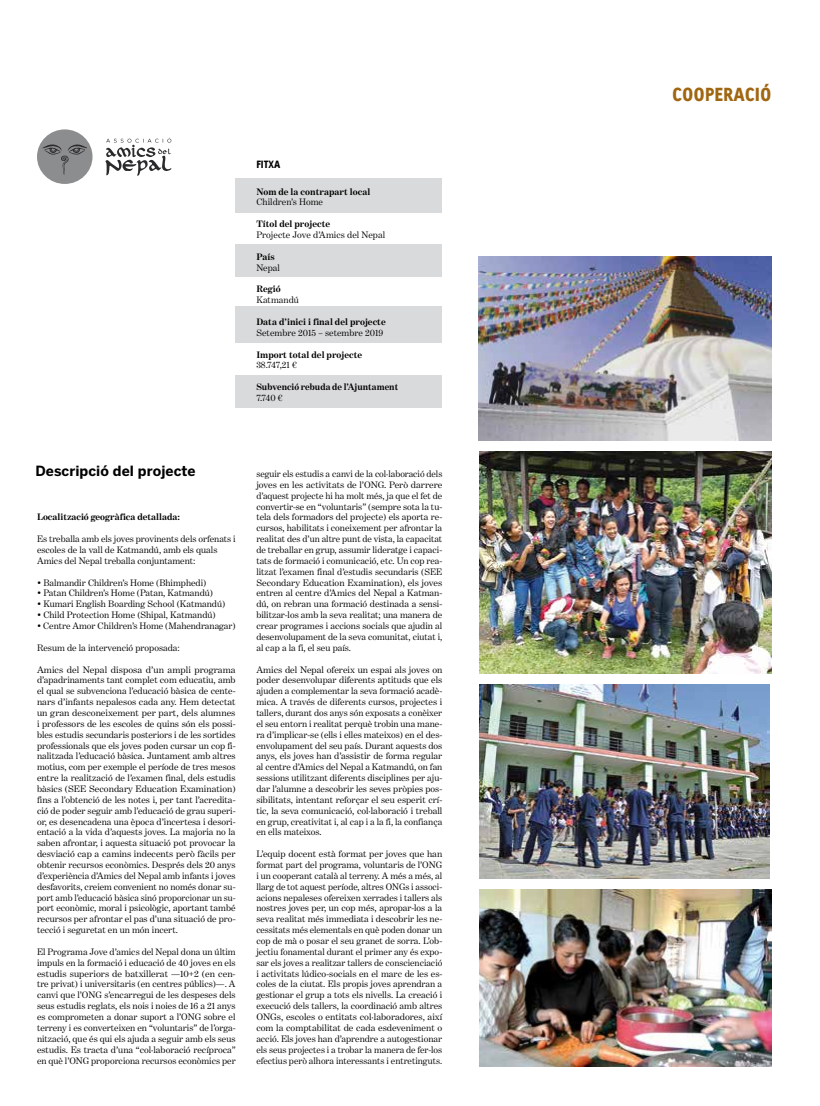
<style>
.page{position:relative;width:820px;height:1106px;background:#fff}
.page>*{position:absolute;margin:0;border:0;box-sizing:border-box;transform-origin:0 0}
.t1{font:900 18px "Linotype Tetria";color:#a06611}
.t2{font:700 14px "Benton Sans";letter-spacing:.005em;color:#000}
.t3{font:900 10px "Linotype Tetria";color:#000}
.t4{font:9.5px/10.9px "Benton Modern One";color:#000;text-align:justify}
.t5{font:700 9.5px "Benton Modern One";letter-spacing:.005em;color:#000}
</style>
<div class="page">
<svg style="left:105px;top:138px;width:66px;height:38px"></svg>
<div style="left:37px;top:129px;width:55px;height:55px;background:#8c8d8f;border-radius:50%"></div>
<svg style="left:42px;top:144px;width:45px;height:31px"></svg>
<div style="left:235px;top:178px;width:207px;height:34px;background:#d9dadb"></div>
<div style="left:235px;top:244px;width:207px;height:33px;background:#d9dadb"></div>
<div style="left:235px;top:307px;width:207px;height:36px;background:#d9dadb"></div>
<div style="left:235px;top:375px;width:207px;height:33px;background:#d9dadb"></div>
<img style="left:479px;top:684px;width:290px;height:194px">
<img style="left:479px;top:892px;width:291px;height:174px">
<img style="left:479px;top:451px;width:291px;height:222px">
<img style="left:478px;top:256px;width:292px;height:184px">
<p class="t3" style="left:256px;top:158px;width:26px">FITXA</p>
<p class="t5" style="left:256px;top:186px;width:115px">Nom de la contrapart local</p>
<p class="t4" style="left:256px;top:197px;width:68px">Children’s Home</p>
<p class="t5" style="left:256px;top:218px;width:75px">Títol del projecte</p>
<p class="t4" style="left:256px;top:229px;width:130px">Projecte Jove d’Amics del Nepal</p>
<p class="t5" style="left:256px;top:251px;width:20px">País</p>
<p class="t4" style="left:256px;top:262px;width:25px">Nepal</p>
<p class="t5" style="left:256px;top:284px;width:26px">Regió</p>
<p class="t4" style="left:256px;top:294px;width:44px">Katmandú</p>
<p class="t5" style="left:256px;top:316px;width:131px">Data d’inici i final del projecte</p>
<p class="t4" style="left:256px;top:327px;width:128px">Setembre 2015 – setembre 2019</p>
<p class="t5" style="left:256px;top:349px;width:107px">Import total del projecte</p>
<p class="t4" style="left:256px;top:360px;width:42px">38.747,21 €</p>
<p class="t5" style="left:256px;top:381px;width:143px">Subvenció rebuda de l’Ajuntament</p>
<p class="t4" style="left:256px;top:392px;width:28px">7.740 €</p>
<h2 class="t2" style="left:35px;top:463px;width:162px">Descripció del projecte</h2>
<p class="t5" style="left:37px;top:512px;width:144px">Localització geogràfica detallada:</p>
<p class="t4" style="left:37px;top:533px;width:200px;text-align:left">Es treballa amb els joves provinents dels orfenats i escoles de la vall de Katmandú, amb els quals<br>Amics del Nepal treballa conjuntament:</p>
<p class="t4" style="left:37px;top:577px;width:171px">• Balmandir Children’s Home (Bhimphedi)</p>
<p class="t4" style="left:37px;top:588px;width:177px">• Patan Children’s Home (Patan, Katmandú)</p>
<p class="t4" style="left:37px;top:598px;width:190px">• Kumari English Boarding School (Katmandú)</p>
<p class="t4" style="left:37px;top:609px;width:180px">• Child Protection Home (Shipal, Katmandú)</p>
<p class="t4" style="left:37px;top:620px;width:200px">• Centre Amor Children’s Home (Mahendranagar)</p>
<p class="t4" style="left:37px;top:642px;width:144px">Resum de la intervenció proposada:</p>
<p class="t4" style="left:37px;top:663px;width:200px">Amics del Nepal disposa d’un ampli programa d’apadrinaments tant complet com educatiu, amb el qual se subvenciona l’educació bàsica de cente&shy;nars d’infants nepalesos cada any. Hem detectat un gran desconeixement per part, dels alumnes i professors de les escoles de quins són els possi&shy;bles estudis secundaris posteriors i de les sortides professionals que els joves poden cursar un cop fi&shy;nalitzada l’educació bàsica. Juntament amb altres motius, com per exemple el període de tres mesos entre la realització de l’examen final, dels estudis bàsics (SEE Secondary Education Examination) fins a l’obtenció de les notes i, per tant l’acredita&shy;ció de poder seguir amb l’educació de grau superi&shy;or, es desencadena una època d’incertesa i desori&shy;entació a la vida d’aquests joves. La majoria no la saben afrontar, i aquesta situació pot provocar la desviació cap a camins indecents però fàcils per obtenir recursos econòmics. Després dels 20 anys d’experiència d’Amics del Nepal amb infants i joves desfavorits, creiem convenient no només donar su&shy;port amb l’educació bàsica sinó proporcionar un su&shy;port econòmic, moral i psicològic, aportant també recursos per afrontar el pas d’una situació de pro&shy;tecció i seguretat en un món incert.</p>
<p class="t4" style="left:37px;top:946px;width:200px">El Programa Jove d’amics del Nepal dona un últim impuls en la formació i educació de 40 joves en els estudis superiors de batxillerat —10+2 (en cen&shy;tre privat) i universitaris (en centres públics)—. A canvi que l’ONG s’encarregui de les despeses dels seus estudis reglats, els nois i noies de 16 a 21 anys es comprometen a donar suport a l’ONG sobre el terreny i es converteixen en “voluntaris” de l’orga&shy;nització, que és qui els ajuda a seguir amb els seus estudis. Es tracta d’una “col·laboració recíproca” en què l’ONG proporciona recursos econòmics per</p>
<p class="t4" style="left:256px;top:468px;width:187px">seguir els estudis a canvi de la col·laboració dels joves en les activitats de l’ONG. Però darrere d’aquest projecte hi ha molt més, ja que el fet de convertir-se en “voluntaris” (sempre sota la tu&shy;tela dels formadors del projecte) els aporta re&shy;cursos, habilitats i coneixement per afrontar la realitat des d’un altre punt de vista, la capacitat de treballar en grup, assumir lideratge i capaci&shy;tats de formació i comunicació, etc. Un cop rea&shy;litzat l’examen final d’estudis secundaris (SEE Secondary Education Examination), els joves entren al centre d’Amics del Nepal a Katman&shy;dú, on rebran una formació destinada a sensi&shy;bilitzar-los amb la seva realitat; una manera de crear programes i accions socials que ajudin al desenvolupament de la seva comunitat, ciutat i, al cap a la fi, el seu país.</p>
<p class="t4" style="left:256px;top:663px;width:187px">Amics del Nepal ofereix un espai als joves on poder desenvolupar diferents aptituds que els ajuden a complementar la seva formació acadè&shy;mica. A través de diferents cursos, projectes i tallers, durant dos anys són exposats a conèixer el seu entorn i realitat perquè trobin una mane&shy;ra d’implicar-se (ells i elles mateixos) en el des&shy;envolupament del seu país. Durant aquests dos anys, els joves han d’assistir de forma regular al centre d’Amics del Nepal a Katmandú, on fan sessions utilitzant diferents disciplines per aju&shy;dar l’alumne a descobrir les seves pròpies pos&shy;sibilitats, intentant reforçar el seu esperit crí&shy;tic, la seva comunicació, col·laboració i treball en grup, creativitat i, al cap i a la fi, la confiança en ells mateixos.</p>
<p class="t4" style="left:256px;top:848px;width:187px">L’equip docent està format per joves que han format part del programa, voluntaris de l’ONG i un cooperant català al terreny. A més a més, al llarg de tot aquest període, altres ONGs i associ&shy;acions nepaleses ofereixen xerrades i tallers als nostres joves per, un cop més, apropar-los a la seva realitat més immediata i descobrir les ne&shy;cessitats més elementals en què poden donar un cop de mà o posar el seu granet de sorra. L’ob&shy;jectiu fonamental durant el primer any és expo&shy;sar els joves a realitzar tallers de conscienciació i activitats lúdico-socials en el marc de les es&shy;coles de la ciutat. Els propis joves aprendran a gestionar el grup a tots els nivells. La creació i execució dels tallers, la coordinació amb altres ONGs, escoles o entitats col·laboradores, així com la comptabilitat de cada esdeveniment o acció. Els joves han d’aprendre a autogestionar els seus projectes i a trobar la manera de fer-los efectius però alhora interessants i entretinguts.</p>
<h1 class="t1" style="left:671px;top:83px;width:100px">COOPERACIÓ</h1>
</div>
